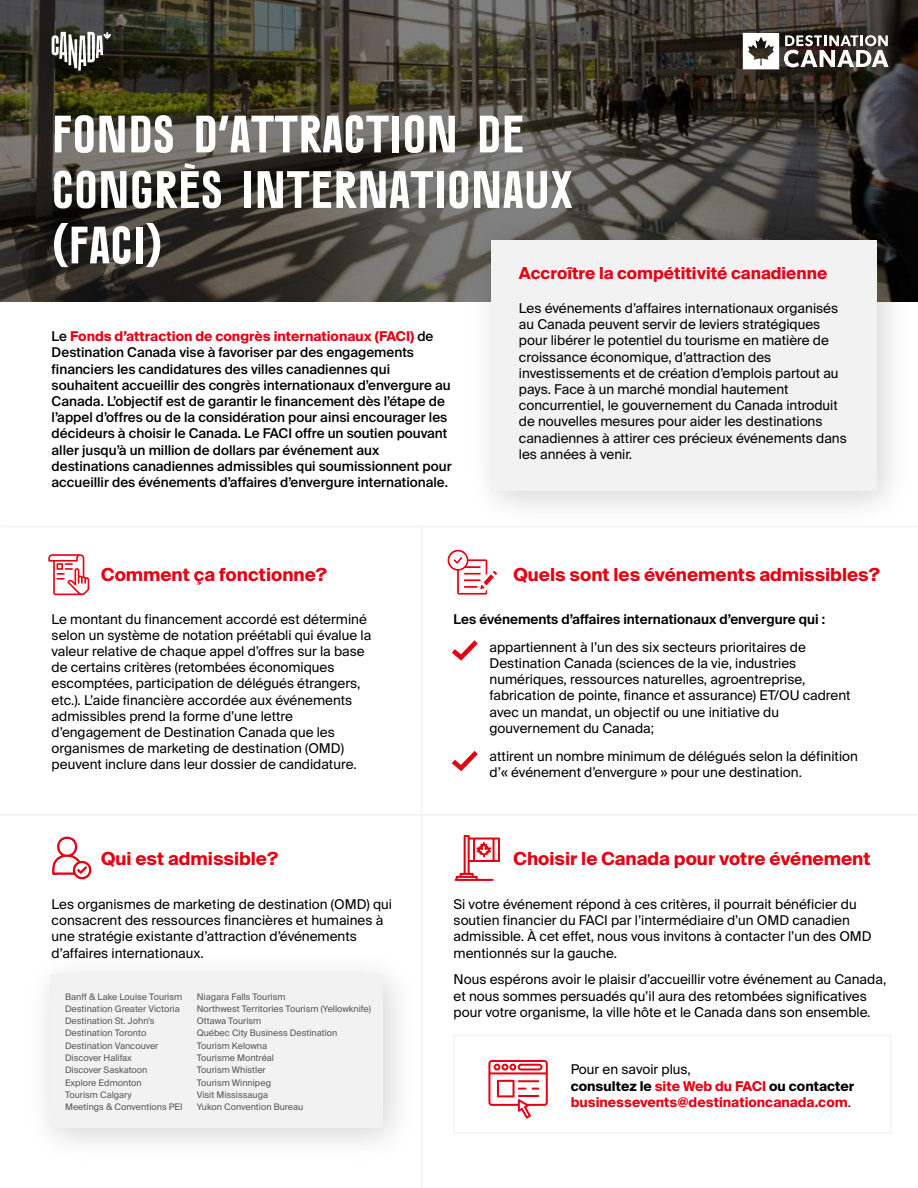
<style>
.page{position:relative;width:918px;height:1188px;background:#fff}
.page>*{position:absolute;margin:0;border:0;box-sizing:border-box;transform-origin:0 0}
.t1{font:700 52.5px/55.5px "Canada";color:#fff}
.t2{font:700 18px "Suisse Intl";color:#e60013}
.t3{font:700 16.5px "Suisse Intl";color:#e60013}
.t4{font:13.5px/16.2px "Suisse Intl";color:#000}
.t5{font:500 13.5px/16.2px "Suisse Intl";color:#000}
.t6{font:700 13.5px/16.2px "Suisse Intl";color:#e60013}
.t7{font:600 13.5px "Suisse Intl";color:#000}
.t8{font:9px/12.3px "Suisse Intl";color:#595959}
.s1{font-weight:700;color:#e60013}
.s2{font-weight:400;color:#000}
.s3{color:#000}
</style>
<div class="page">
<svg style="left:0;top:0;width:918px;height:302px;background:#454239"></svg>
<img style="left:456px;top:205px;width:462px;height:302px">
<div style="left:492px;top:240px;width:385px;height:251px;background:#f2f2f2"></div>
<svg style="left:52px;top:32px;width:59px;height:39px"></svg>
<svg style="left:743px;top:33px;width:146px;height:36px"></svg>
<svg style="left:452px;top:640px;width:26px;height:21px"></svg>
<svg style="left:452px;top:751px;width:26px;height:20px"></svg>
<hr style="left:0;top:814px;width:918px;height:2px;background:#f2f2f2">
<hr style="left:421px;top:526px;width:1px;height:662px;background:#f2f2f2">
<hr style="left:2px;top:526px;width:916px;height:1px;background:#f2f2f2">
<svg style="left:48px;top:554px;width:41px;height:41px"></svg>
<svg style="left:447px;top:549px;width:51px;height:46px"></svg>
<svg style="left:52px;top:836px;width:40px;height:44px"></svg>
<svg style="left:454px;top:835px;width:46px;height:46px"></svg>
<div style="left:453px;top:1035px;width:438px;height:99px;border:2px solid #f2f2f2"></div>
<svg style="left:488px;top:1060px;width:60px;height:59px"></svg>
<img style="left:46px;top:971px;width:352px;height:172px">
<div style="left:50px;top:974px;width:332px;height:154px;background:#f2f2f2"></div>
<h1 class="t1" style="left:52px;top:106px;width:523px">FONDS D’ATTRACTION DE<br>CONGRÈS INTERNATIONAUX (FACI)</h1>
<p class="t3" style="left:519px;top:264px;width:310px">Accroître la compétitivité canadienne</p>
<p class="t4" style="left:519px;top:300px;width:329px">Les événements d’affaires internationaux organisés au Canada peuvent servir de leviers stratégiques pour libérer le potentiel du tourisme en matière de croissance économique, d’attraction des investissements et de création d’emplois partout au pays. Face à un marché mondial hautement concurrentiel, le gouvernement du Canada introduit de nouvelles mesures pour aider les destinations canadiennes à attirer ces précieux événements dans les années à venir.</p>
<p class="t5" style="left:52px;top:329px;width:402px">Le <span class="s1">Fonds d’attraction de congrès internationaux (FACI)</span> de Destination Canada vise à favoriser par des engagements financiers les candidatures des villes canadiennes qui souhaitent accueillir des congrès internationaux d’envergure au Canada. L’objectif est de garantir le financement dès l’étape de l’appel d’offres ou de la considération pour ainsi encourager les décideurs à choisir le Canada. Le FACI offre un soutien pouvant aller jusqu’à un million de dollars par événement aux destinations canadiennes admissibles qui soumissionnent pour accueillir des événements d’affaires d’envergure internationale.</p>
<h2 class="t2" style="left:101px;top:564px;width:228px">Comment ça fonctionne?</h2>
<p class="t4" style="left:52px;top:611px;width:321px">Le montant du financement accordé est déterminé selon un système de notation préétabli qui évalue la valeur relative de chaque appel d’offres sur la base de certains critères (retombées économiques escomptées, participation de délégués étrangers, etc.). L’aide financière accordée aux événements admissibles prend la forme d’une lettre d’engagement de Destination Canada que les organismes de marketing de destination (OMD) peuvent inclure dans leur dossier de candidature.</p>
<h2 class="t2" style="left:101px;top:848px;width:179px">Qui est admissible?</h2>
<p class="t4" style="left:52px;top:896px;width:342px">Les organismes de marketing de destination (OMD) qui consacrent des ressources financières et humaines à une stratégie existante d’attraction d’événements d’affaires internationaux.</p>
<p class="t8" style="left:65px;top:990px;width:119px">Banff &amp; Lake Louise Tourism<br>Destination Greater Victoria<br>Destination St. John's<br>Destination Toronto<br>Destination Vancouver<br>Discover Halifax<br>Discover Saskatoon<br>Explore Edmonton<br>Tourism Calgary<br>Meetings &amp; Conventions PEI</p>
<p class="t8" style="left:197px;top:990px;width:176px">Niagara Falls Tourism<br>Northwest Territories Tourism (Yellowknife)<br>Ottawa Tourism<br>Québec City Business Destination<br>Tourism Kelowna<br>Tourisme Montréal<br>Tourism Whistler<br>Tourism Winnipeg<br>Visit Mississauga<br>Yukon Convention Bureau</p>
<h2 class="t2" style="left:514px;top:564px;width:368px">Quels sont les événements admissibles?</h2>
<p class="t7" style="left:454px;top:611px;width:373px">Les événements d’affaires internationaux d’envergure qui :</p>
<p class="t4" style="left:490px;top:639px;width:363px">appartiennent à l’un des six secteurs prioritaires de Destination Canada (sciences de la vie, industries numériques, ressources naturelles, agroentreprise, fabrication de pointe, finance et assurance) ET/OU cadrent avec un mandat, un objectif ou une initiative du gouvernement du Canada;</p>
<p class="t4" style="left:490px;top:748px;width:370px">attirent un nombre minimum de délégués selon la définition d’« événement d’envergure » pour une destination.</p>
<h2 class="t2" style="left:514px;top:848px;width:358px">Choisir le Canada pour votre événement</h2>
<p class="t4" style="left:454px;top:896px;width:420px">Si votre événement répond à ces critères, il pourrait bénéficier du soutien financier du FACI par l’intermédiaire d’un OMD canadien admissible. À cet effet, nous vous invitons à contacter l’un des OMD mentionnés sur la gauche.</p>
<p class="t4" style="left:454px;top:972px;width:434px">Nous espérons avoir le plaisir d’accueillir votre événement au Canada, et nous sommes persuadés qu’il aura des retombées significatives pour votre organisme, la ville hôte et le Canada dans son ensemble.</p>
<p class="t6" style="left:571px;top:1062px;width:285px"><span class="s2">Pour en savoir plus,<br></span><span class="s3">consultez le</span> site Web du FACI <span class="s3">ou contacter </span>businessevents@destinationcanada.com<span class="s2">.</span></p>
</div>
